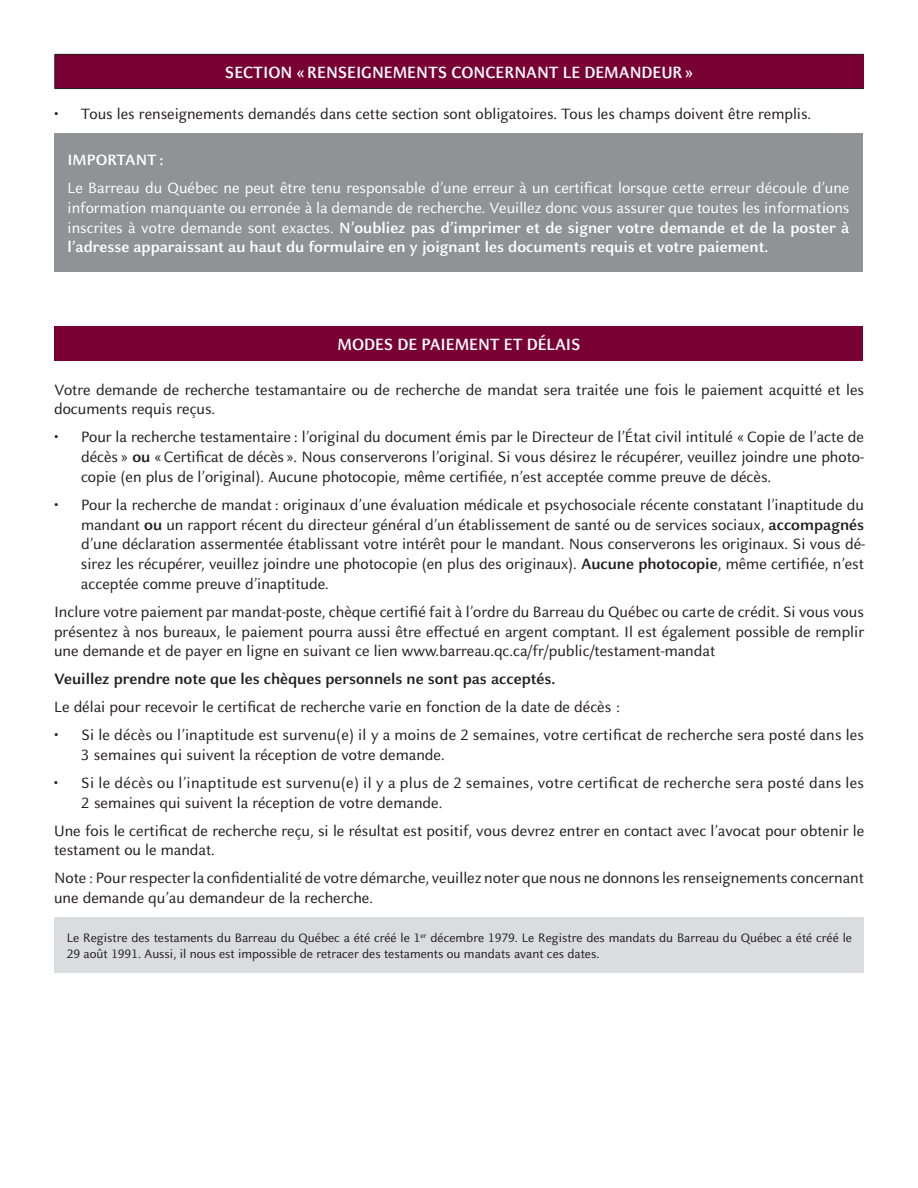
<style>
.page{position:relative;width:918px;height:1188px;background:#fff}
.page>*{position:absolute;margin:0;border:0;box-sizing:border-box;transform-origin:0 0}
.t1{font:700 18px "Barreau Sans";letter-spacing:-.005em;color:#fff;scale:.95 1}
.t2{font:16.5px/19.8px "Barreau Sans";color:#231f20}
.t3{font:16.5px/19.8px "Barreau Sans";color:#fff;text-align:justify}
.t4{font:16.5px/19.8px "Barreau Sans";letter-spacing:.02em;color:#231f20}
.t5{font:700 16.5px "Barreau Sans";color:#231f20}
.t6{font:700 16.5px "Barreau Sans";color:#fff}
.t7{font:13.5px/16.2px "Barreau Sans";color:#231f20}
.s1{font-weight:700}
</style>
<div class="page">
<div style="left:55px;top:54px;width:809px;height:35px;background:#790032"></div>
<hr style="left:54px;top:54px;width:810px;height:1px;background:#231f20">
<hr style="left:54px;top:55px;width:1px;height:33px;background:#231f20">
<hr style="left:54px;top:88px;width:810px;height:1px;background:#231f20">
<div style="left:55px;top:326px;width:808px;height:34px;background:#790032"></div>
<div style="left:54px;top:133px;width:809px;height:139px;background:#919295"></div>
<div style="left:54px;top:917px;width:810px;height:56px;background:#dbdcde"></div>
<p class="t1" style="left:225px;top:62px;width:51px">SECTION</p>
<p class="t1" style="left:296px;top:62px;width:19px">« REN</p>
<p class="t1" style="left:338px;top:62px;width:20px">SEIGNE</p>
<p class="t1" style="left:393px;top:62px;width:120px">MENTS CONCERNAN</p>
<p class="t1" style="left:549px;top:62px;width:118px">T LE DEMAN DEUR</p>
<p class="t1" style="left:685px;top:62px;width:11px">»</p>
<p class="t2" style="left:54px;top:104px;width:759px">• Tous les renseignements demandés dans cette section sont obligatoires. Tous les champs doivent être remplis.</p>
<p class="t6" style="left:68px;top:151px;width:98px">IMPORTANT:</p>
<p class="t3" style="left:68px;top:178px;width:783px">Le Barreau du Québec ne peut être tenu responsable d’une erreur à un certificat lorsque cette erreur découle d’une information manquante ou erronée à la demande de recherche. Veuillez donc vous assurer que toutes les informations inscrites à votre demande sont exactes. <span class="s1">N ’oubliez pas d’imprimer et de signer votre demande et de la poster à l’adresse apparaissant au haut du formulaire en y joignant les documents requis et votre paiement.</span></p>
<p class="t1" style="left:337px;top:334px;width:98px">MODES DE PAIE</p>
<p class="t1" style="left:455px;top:334px;width:134px">MENT ET DÉLAIS</p>
<p class="t2" style="left:54px;top:380px;width:811px">Votre demande de recherche testamantaire ou de recherche de mandat sera traitée une fois le paiement acquitté et les documents requis reçus.</p>
<p class="t2" style="left:81px;top:427px;width:785px;text-align:justify;text-indent:-27px">• Pour la recherche testamentaire : l’original du document émis par le Directeur de l’État civil intitulé «Copie de l’acte de décès » <span class="s1">ou</span> «Certificat de décès». Nous conserverons l’original. Si vous désirez le récupérer, veuillez joindre une photo&shy;copie (en plus de l’original). Aucune photocopie, même certifiée, n’est acceptée comme preuve de décès.</p>
<p class="t2" style="left:81px;top:495px;width:786px;text-align:justify;text-indent:-27px">• Pour la recherche de mandat: originaux d’une évaluation médicale et psychosociale récente constatant l’inaptitude du mandant <span class="s1">ou</span> un rapport récent du directeur général d’un établissement de santé ou de services sociaux, <span class="s1">accompagnés </span>d’une déclaration assermentée établissant votre intérêt pour le mandant. Nous conserverons les originaux. Si vous dé&shy;sirez les récupérer, veuillez joindre une photocopie (en plus des originaux). <span class="s1">Aucune photocopie</span>, même certifiée, n’est acceptée comme preuve d’inaptitude.</p>
<p class="t2" style="left:54px;top:602px;width:812px;text-align:justify">Inclure votre paiement par mandat-poste, chèque certifié fait à l’ordre du Barreau du Québec ou carte de crédit. Si vous vous présentez à nos bureaux, le paiement pourra aussi être effectué en argent comptant. Il est également possible de remplir une demande et de payer en ligne en suivant ce lien www.barreau.qc.ca/fr/public/testament-mandat</p>
<p class="t5" style="left:54px;top:670px;width:503px">Veuillez prendre note que les chèques personnels ne sont pas acceptés.</p>
<p class="t2" style="left:54px;top:697px;width:568px">Le délai pour recevoir le certificat de recherche varie en fonction de la date de décès :</p>
<p class="t2" style="left:81px;top:725px;width:785px;text-indent:-27px">• Si le décès ou l’inaptitude est survenu(e) il y a moins de 2 semaines, votre certificat de recherche sera posté dans les<br>3 semaines qui suivent la réception de votre demande.</p>
<p class="t4" style="left:81px;top:773px;width:785px;text-indent:-27px">• Si le décès ou l’inaptitude est survenu(e) il y a plus de 2 semaines, votre certificat de recherche sera posté dans les<br>2 semaines qui suivent la réception de votre demande.</p>
<p class="t2" style="left:54px;top:821px;width:812px">Une fois le certificat de recherche reçu, si le résultat est positif, vous devrez entrer en contact avec l’avocat pour obtenir le testament ou le mandat.</p>
<p class="t2" style="left:54px;top:868px;width:811px">Note : Pour respecter la confidentialité de votre démarche, veuillez noter que nous ne donnons les renseignements concernant une demande qu’au demandeur de la recherche.</p>
<p class="t7" style="left:67px;top:930px;width:787px">Le Registre des testaments du Barreau du Québec a été créé le 1<sup>er</sup> décembre 1979. Le Registre des mandats du Barreau du Québec a été créé le<br>29 août 1991. Aussi, il nous est impossible de retracer des testaments ou mandats avant ces dates.</p>
</div>
